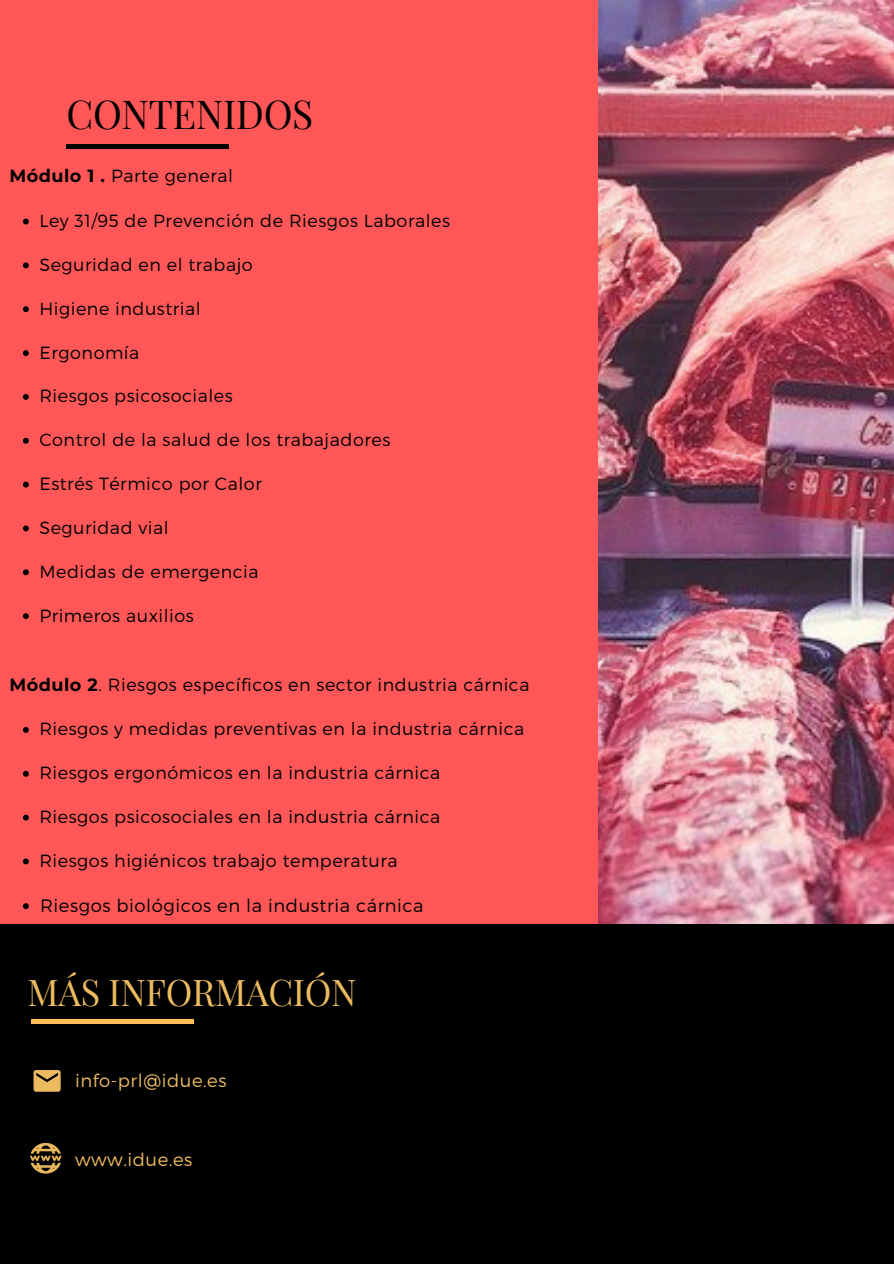
<style>
.page{position:relative;width:894px;height:1264px;background:#fff}
.page>*{position:absolute;margin:0;border:0;box-sizing:border-box;transform-origin:0 0}
.t1{font:39px "Playfair Display";letter-spacing:-.01em;color:#000}
.t2{font:36px "Playfair Display";letter-spacing:-.01em;color:#edbb5f}
.t3{font:300 18px "Montserrat";letter-spacing:.03em;color:#000}
.t4{font:300 18px "Montserrat";letter-spacing:.03em;color:#edbb5f}
.t5{font:300 17.55px "Montserrat";letter-spacing:.03em;color:#000}
.s1{font-weight:700}
</style>
<div class="page">
<div style="left:0;top:0;width:893px;height:1263px;background:#ff5757"></div>
<img style="left:598px;top:0;width:295px;height:924px">
<div style="left:0;top:924px;width:893px;height:339px;background:#000"></div>
<hr style="left:67px;top:145px;width:162px;height:3px;background:#000">
<hr style="left:31px;top:1019px;width:162px;height:4px;background:#ffbd59">
<svg style="left:33px;top:1070px;width:28px;height:21px"></svg>
<img style="left:31px;top:1143px;width:30px;height:30px">
<svg style="left:23px;top:218px;width:6px;height:6px"></svg>
<svg style="left:23px;top:262px;width:6px;height:6px"></svg>
<svg style="left:23px;top:306px;width:6px;height:6px"></svg>
<svg style="left:23px;top:350px;width:6px;height:6px"></svg>
<svg style="left:23px;top:394px;width:6px;height:6px"></svg>
<svg style="left:23px;top:438px;width:6px;height:5px"></svg>
<svg style="left:23px;top:481px;width:6px;height:6px"></svg>
<svg style="left:23px;top:525px;width:6px;height:6px"></svg>
<svg style="left:23px;top:569px;width:6px;height:6px"></svg>
<svg style="left:23px;top:613px;width:6px;height:6px"></svg>
<svg style="left:23px;top:727px;width:6px;height:6px"></svg>
<svg style="left:23px;top:770px;width:6px;height:6px"></svg>
<svg style="left:23px;top:814px;width:6px;height:6px"></svg>
<svg style="left:23px;top:858px;width:6px;height:6px"></svg>
<svg style="left:23px;top:903px;width:6px;height:6px"></svg>
<p class="t1" style="left:67px;top:86px;width:248px">CONTENIDOS</p>
<p class="t5" style="left:9px;top:165px;width:225px"><span class="s1">Módulo 1 .</span> Parte general</p>
<p class="t5" style="left:39px;top:209px;width:412px">Ley 31/95 de Prevención de Riesgos Laborales</p>
<p class="t5" style="left:39px;top:253px;width:215px">Seguridad en el trabajo</p>
<p class="t5" style="left:39px;top:297px;width:163px">Higiene industrial</p>
<p class="t5" style="left:39px;top:341px;width:101px">Ergonomía</p>
<p class="t5" style="left:39px;top:385px;width:195px">Riesgos psicosociales</p>
<p class="t5" style="left:39px;top:428px;width:352px">Control de la salud de los trabajadores</p>
<h2 class="t5" style="left:39px;top:472px;width:224px">Estrés Térmico por Calor</h2>
<p class="t5" style="left:39px;top:516px;width:131px">Seguridad vial</p>
<p class="t5" style="left:39px;top:560px;width:221px">Medidas de emergencia</p>
<p class="t5" style="left:39px;top:604px;width:156px">Primeros auxilios</p>
<p class="t5" style="left:9px;top:673px;width:521px"><span class="s1">Módulo 2</span>. Riesgos específicos en sector industria cárnica</p>
<p class="t5" style="left:39px;top:717px;width:486px">Riesgos y medidas preventivas en la industria cárnica</p>
<p class="t5" style="left:39px;top:761px;width:402px">Riesgos ergonómicos en la industria cárnica</p>
<h1 class="t5" style="left:39px;top:805px;width:402px">Riesgos psicosociales en la industria cárnica</h1>
<p class="t5" style="left:39px;top:849px;width:359px">Riesgos higiénicos trabajo temperatura</p>
<p class="t3" style="left:40px;top:893px;width:385px">Riesgos biológicos en la industria cárnica</p>
<p class="t2" style="left:28px;top:967px;width:330px">MÁS INFORMACIÓN</p>
<h2 class="t4" style="left:75px;top:1068px;width:153px">info-prl@idue.es</h2>
<p class="t4" style="left:75px;top:1147px;width:119px">www.idue.es</p>
</div>
